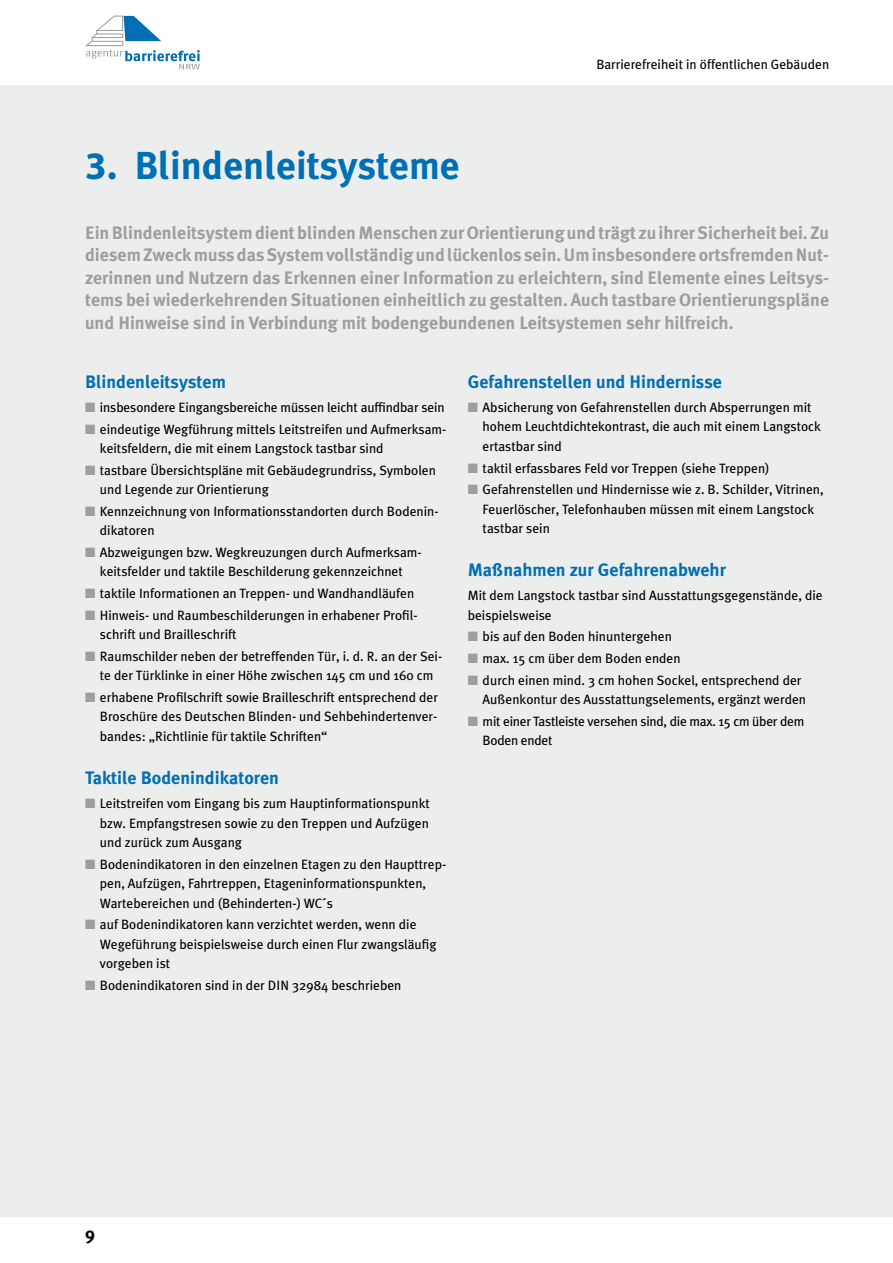
<style>
.page{position:relative;width:893px;height:1263px;background:#fff}
.page>*{position:absolute;margin:0;border:0;box-sizing:border-box;transform-origin:0 0}
.t1{font:700 39px "Meta Plus";color:#006fb4}
.t2{font:700 18px/22.5px "Meta Plus";color:#9c9e9f;text-align:justify}
.t3{font:700 18px "Meta Plus";color:#006fb4}
.t4{font:700 18px "Meta Plus";color:#000}
.t5{font:13.5px/19.5px "Meta Plus";color:#000}
.t6{font:13.5px/19.5px "Meta Plus";letter-spacing:-.02em;color:#000}
.s1{font-family:"Myriad"}
.s2{color:#9c9e9f}
</style>
<div class="page">
<div style="left:0;top:85px;width:893px;height:1131px;background:#eceded"></div>
<svg style="left:85px;top:16px;width:115px;height:53px"></svg>
<p class="t5" style="left:596px;top:55px;width:234px">Barrierefreiheit in öffentlichen Gebäuden</p>
<h1 class="t1" style="left:85px;top:143px;width:376px"><span class="s1">3.</span> Blindenleitsysteme</h1>
<p class="t2" style="left:85px;top:221px;width:746px">Ein Blindenleitsystem dient blinden Menschen zur Orientierung und trägt zu ihrer Sicherheit bei. Zu diesem Zweck muss das System vollständig und lückenlos sein. Um insbesondere ortsfremden Nut&shy;zerinnen und Nutzern das Erkennen einer Information zu erleichtern, sind Elemente eines Leitsys&shy;tems bei wiederkehrenden Situationen einheitlich zu gestalten. Auch tastbare Orientierungspläne und Hinweise sind in Verbindung mit bodengebundenen Leitsystemen sehr hilfreich.</p>
<h2 class="t3" style="left:85px;top:371px;width:142px">Blindenleitsystem</h2>
<p class="t5" style="left:85px;top:397px;width:361px"><span class="s2">■</span> insbesondere Eingangsbereiche müssen leicht auffindbar sein</p>
<p class="t5" style="left:100px;top:419px;width:348px;text-indent:-15px"><span class="s2">■</span> eindeutige Wegführung mittels Leitstreifen und Aufmerksam&shy;keitsfeldern, die mit einem Langstock tastbar sind</p>
<p class="t5" style="left:100px;top:460px;width:338px;text-indent:-15px"><span class="s2">■</span> tastbare Übersichtspläne mit Gebäudegrundriss, Symbolen und Legende zur Orientierung</p>
<p class="t5" style="left:100px;top:501px;width:340px;text-indent:-15px"><span class="s2">■</span> Kennzeichnung von Informationsstandorten durch Bodenin&shy;dikatoren</p>
<p class="t5" style="left:85px;top:542px;width:338px;text-align:center"><span class="s2">■</span> Abzweigungen bzw. Wegkreuzungen durch Aufmerksam&shy;keitsfelder und taktile Beschilderung gekennzeichnet</p>
<p class="t5" style="left:85px;top:583px;width:331px"><span class="s2">■</span> taktile Informationen an Treppen- und Wandhandläufen</p>
<p class="t5" style="left:100px;top:605px;width:319px;text-indent:-15px"><span class="s2">■</span> Hinweis- und Raumbeschilderungen in erhabener Profil&shy;schrift und Brailleschrift</p>
<p class="t5" style="left:85px;top:646px;width:359px;text-align:center"><span class="s2">■</span> Raumschilder neben der betreffenden Tür, i. d. R. an der Sei&shy;te der Türklinke in einer Höhe zwischen 145 cm und 160 cm</p>
<p class="t5" style="left:100px;top:687px;width:340px;text-align:justify;text-indent:-15px"><span class="s2">■</span> erhabene Profilschrift sowie Brailleschrift entsprechend der Broschüre des Deutschen Blinden- und Sehbehindertenver&shy;bandes: „Richtlinie für taktile Schriften“</p>
<h2 class="t3" style="left:85px;top:768px;width:195px">Taktile Bodenindikatoren</h2>
<p class="t5" style="left:100px;top:793px;width:331px;text-align:justify;text-indent:-15px"><span class="s2">■</span> Leitstreifen vom Eingang bis zum Hauptinformationspunkt bzw. Empfangstresen sowie zu den Treppen und Aufzügen und zurück zum Ausgang</p>
<p class="t5" style="left:100px;top:854px;width:348px;text-indent:-15px"><span class="s2">■</span> Bodenindikatoren in den einzelnen Etagen zu den Haupttrep&shy;pen, Aufzügen, Fahrtreppen, Etageninformationspunkten,<br>Wartebereichen und (Behinderten-) WC´s</p>
<p class="t5" style="left:100px;top:915px;width:338px;text-indent:-15px"><span class="s2">■</span> auf Bodenindikatoren kann verzichtet werden, wenn die<br>Wegeführung beispielsweise durch einen Flur zwangsläufig vorgeben ist</p>
<p class="t5" style="left:85px;top:975px;width:318px"><span class="s2">■</span> Bodenindikatoren sind in der DIN 32984 beschrieben</p>
<h2 class="t3" style="left:468px;top:371px;width:256px">Gefahrenstellen und Hindernisse</h2>
<p class="t5" style="left:483px;top:397px;width:340px;text-indent:-15px"><span class="s2">■</span> Absicherung von Gefahrenstellen durch Absperrungen mit hohem Leuchtdichtekontrast, die auch mit einem Langstock ertastbar sind</p>
<p class="t5" style="left:468px;top:458px;width:303px"><span class="s2">■</span> taktil erfassbares Feld vor Treppen (siehe Treppen)</p>
<p class="t5" style="left:483px;top:480px;width:343px;text-indent:-15px"><span class="s2">■</span> Gefahrenstellen und Hindernisse wie z. B. Schilder, Vitrinen,<br>Feuerlöscher, Telefonhauben müssen mit einem Langstock tastbar sein</p>
<h2 class="t3" style="left:468px;top:560px;width:260px">Maßnahmen zur Gefahrenabwehr</h2>
<p class="t5" style="left:468px;top:586px;width:356px">Mit dem Langstock tastbar sind Ausstattungsgegenstände, die beispielsweise</p>
<p class="t5" style="left:468px;top:627px;width:206px"><span class="s2">■</span> bis auf den Boden hinuntergehen</p>
<p class="t5" style="left:468px;top:648px;width:214px"><span class="s2">■</span> max. 15 cm über dem Boden enden</p>
<p class="t5" style="left:483px;top:670px;width:325px;text-indent:-15px"><span class="s2">■</span> durch einen mind. 3 cm hohen Sockel, entsprechend der<br>Außenkontur des Ausstattungselements, ergänzt werden</p>
<p class="t6" style="left:483px;top:711px;width:323px;text-indent:-15px"><span class="s2">■</span> mit einer Tastleiste versehen sind, die max. 15 cm über dem<br>Boden endet</p>
<h2 class="t4" style="left:85px;top:1223px;width:12px">9</h2>
</div>
